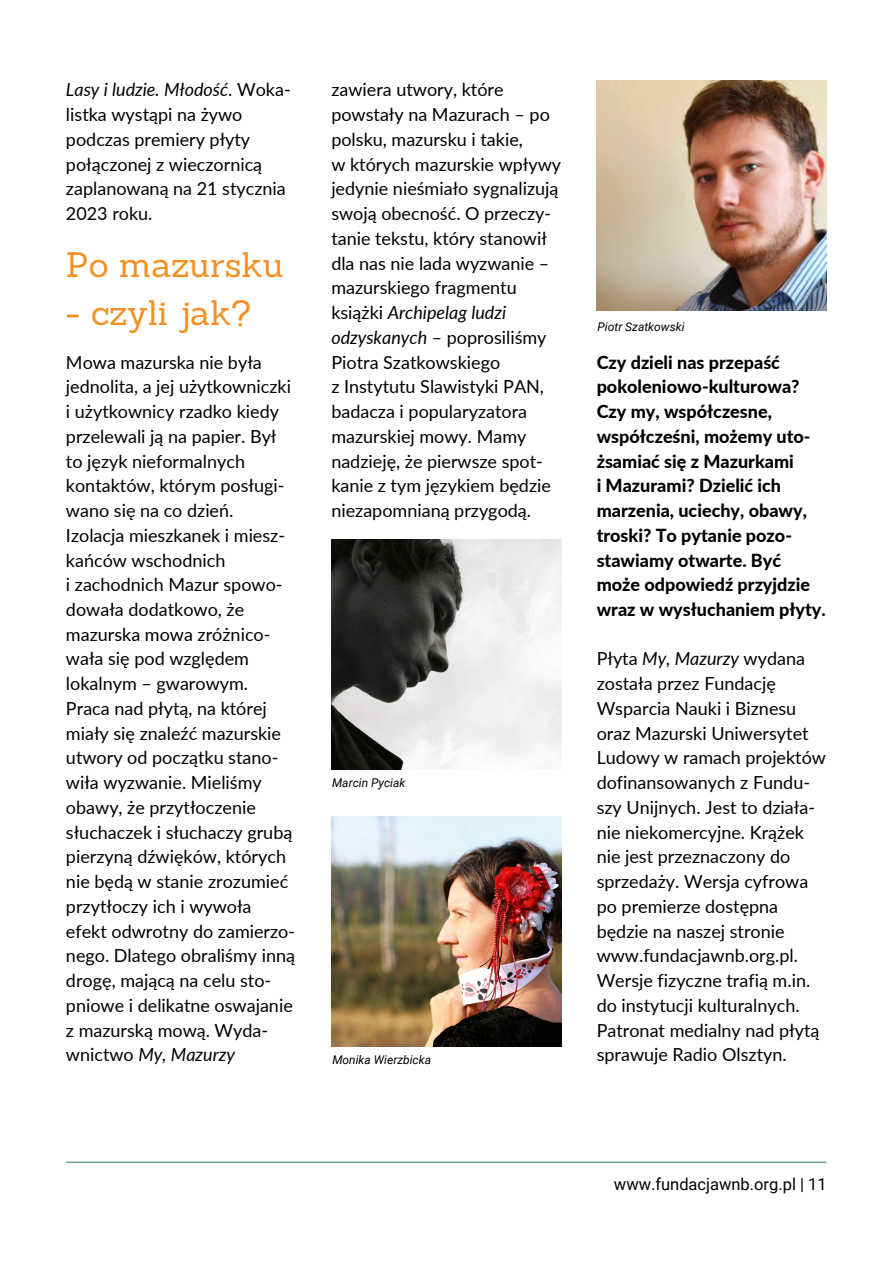
<style>
.page{position:relative;width:893px;height:1264px;background:#fff}
.page>*{position:absolute;margin:0;border:0;box-sizing:border-box;transform-origin:0 0}
.t1{font:34.5px "Sanchez";color:#f39020}
.t2{font:18px/24.8px "Lato";color:#000}
.t3{font:800 18px/24.8px "Lato";color:#000}
.t4{font:16.5px "Roboto";color:#000}
.t5{font:italic 12px "Roboto";color:#000}
.s1{font-style:italic}
</style>
<div class="page">
<hr style="left:66px;top:1161px;width:760px;height:1px;background:#328d70">
<img style="left:331px;top:539px;width:230px;height:230px">
<img style="left:331px;top:816px;width:230px;height:230px">
<img style="left:596px;top:80px;width:230px;height:230px">
<p class="t2" style="left:66px;top:77px;width:226px"><span class="s1">Lasy i ludzie. Młodość</span>. Woka&shy;listka wystąpi na żywo podczas premiery płyty połączonej z wieczornicą zaplanowaną na 21 stycznia<br>2023 roku.</p>
<p class="t2" style="left:331px;top:77px;width:231px">zawiera utwory, które powstały na Mazurach – po polsku, mazursku i takie,<br>w których mazurskie wpływy jedynie nieśmiało sygnalizują swoją obecność. O przeczy&shy;tanie tekstu, który stanowił dla nas nie lada wyzwanie – mazurskiego fragmentu książki <span class="s1">Archipelag ludzi odzyskanych</span> – poprosiliśmy<br>Piotra Szatkowskiego<br>z Instytutu Slawistyki PAN, badacza i popularyzatora mazurskiej mowy. Mamy nadzieję, że pierwsze spot&shy;kanie z tym językiem będzie niezapomnianą przygodą.</p>
<h1 class="t1" style="left:66px;top:243px;width:219px">Po mazursku</h1>
<h1 class="t1" style="left:66px;top:290px;width:187px">- czyli jak?</h1>
<p class="t2" style="left:66px;top:349px;width:231px">Mowa mazurska nie była jednolita, a jej użytkowniczki i użytkownicy rzadko kiedy przelewali ją na papier. Był to język nieformalnych kontaktów, którym posługi&shy;wano się na co dzień.<br>Izolacja mieszkanek i miesz&shy;kańców wschodnich<br>i zachodnich Mazur spowo&shy;dowała dodatkowo, że mazurska mowa zróżnico&shy;wała się pod względem lokalnym – gwarowym.<br>Praca nad płytą, na której miały się znaleźć mazurskie utwory od początku stano&shy;wiła wyzwanie. Mieliśmy obawy, że przytłoczenie słuchaczek i słuchaczy grubą pierzyną dźwięków, których nie będą w stanie zrozumieć przytłoczy ich i wywoła efekt odwrotny do zamierzo&shy;nego. Dlatego obraliśmy inną drogę, mającą na celu sto&shy;pniowe i delikatne oswajanie z mazurską mową. Wyda&shy;wnictwo <span class="s1">My, Mazurzy</span></p>
<p class="t5" style="left:332px;top:776px;width:75px">Marcin Pyciak</p>
<p class="t5" style="left:332px;top:1052px;width:100px">Monika Wierzbicka</p>
<p class="t5" style="left:597px;top:319px;width:89px">Piotr Szatkowski</p>
<p class="t3" style="left:596px;top:349px;width:230px">Czy dzieli nas przepaść pokoleniowo-kulturowa?<br>Czy my, współczesne, współcześni, możemy uto&shy;żsamiać się z Mazurkami<br>i Mazurami? Dzielić ich marzenia, uciechy, obawy, troski? To pytanie pozo&shy;stawiamy otwarte. Być może odpowiedź przyjdzie wraz w wysłuchaniem płyty.</p>
<p class="t2" style="left:596px;top:646px;width:231px">Płyta <span class="s1">My, Mazurzy</span> wydana została przez Fundację<br>Wsparcia Nauki i Biznesu oraz Mazurski Uniwersytet<br>Ludowy w ramach projektów dofinansowanych z Fundu&shy;szy Unijnych. Jest to działa&shy;nie niekomercyjne. Krążek nie jest przeznaczony do sprzedaży. Wersja cyfrowa po premierze dostępna będzie na naszej stronie www.fundacjawnb.org.pl.<br>Wersje fizyczne trafią m.in. do instytucji kulturalnych.<br>Patronat medialny nad płytą sprawuje Radio Olsztyn.</p>
<p class="t4" style="left:614px;top:1175px;width:214px">www.fundacjawnb.org.pl | 11</p>
</div>
